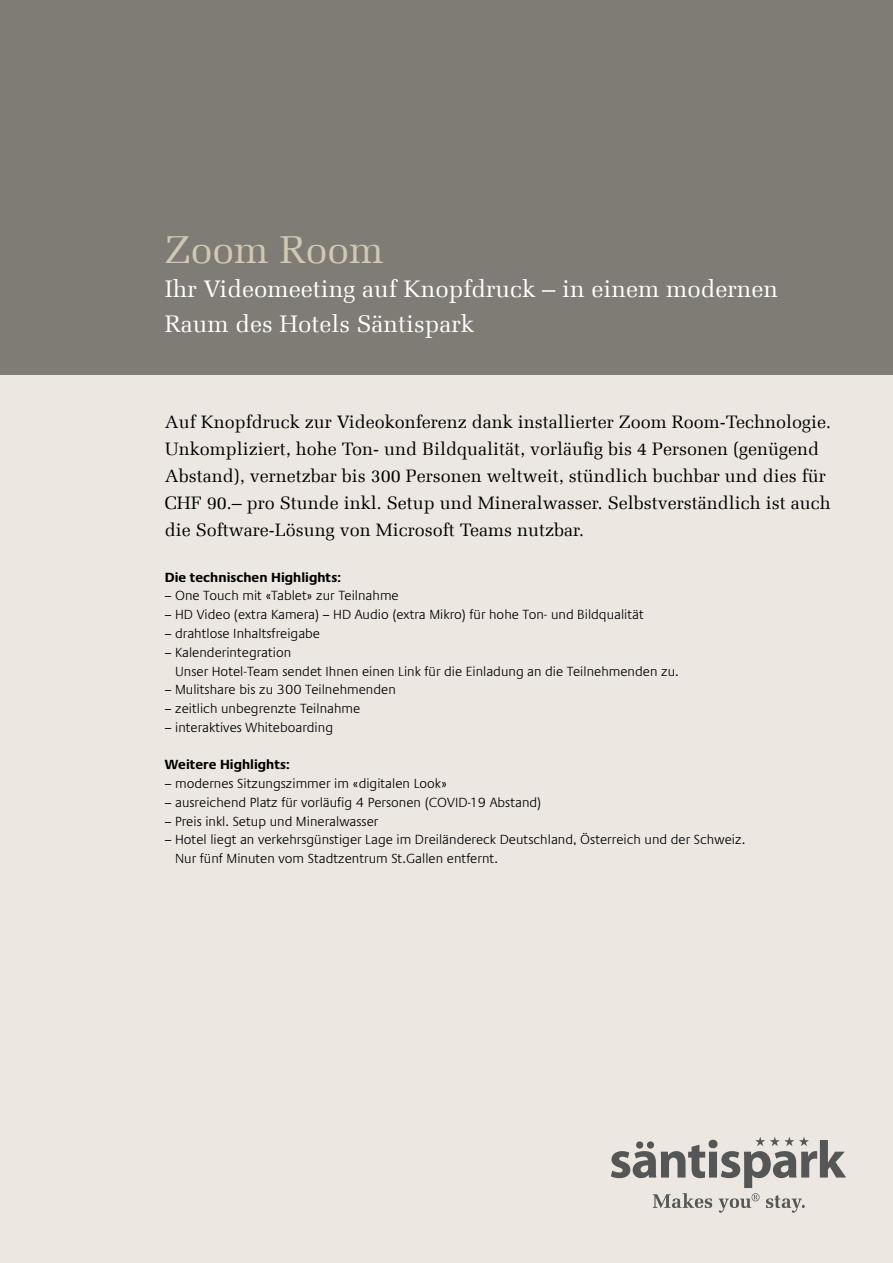
<style>
.page{position:relative;width:893px;height:1263px;background:#fff}
.page>*{position:absolute;margin:0;border:0;box-sizing:border-box;transform-origin:0 0}
.t1{font:39px "Melior Com";color:#d1c8b2}
.t2{font:24px/34.5px "Melior Com";color:#fff}
.t3{font:18px/27px "Melior Com";color:#000}
.t4{font:300 13.5px/18.8px "Praxis LT Pro";color:#000}
.t5{font:700 13.5px "Praxis LT Pro";color:#000}
</style>
<div class="page">
<div style="left:0;top:218px;width:893px;height:1045px;background:#ece8e1"></div>
<div style="left:0;top:0;width:893px;height:374px;background:#7f7c76"></div>
<svg style="left:611px;top:1137px;width:235px;height:76px"></svg>
<h1 class="t1" style="left:165px;top:226px;width:220px">Zoom Room</h1>
<h2 class="t2" style="left:165px;top:272px;width:615px">Ihr Videomeeting auf Knopfdruck – in einem modernen<br>Raum des Hotels Säntispark</h2>
<p class="t3" style="left:165px;top:408px;width:668px">Auf Knopfdruck zur Videokonferenz dank installierter Zoom Room-Technologie.<br>Unkompliziert, hohe Ton- und Bildqualität, vorläufig bis 4 Personen (genügend Abstand), vernetzbar bis 300 Personen weltweit, stündlich buchbar und dies für CHF 90.– pro Stunde inkl. Setup und Mineralwasser. Selbstverständlich ist auch die Software-Lösung von Microsoft Teams nutzbar.</p>
<p class="t5" style="left:165px;top:569px;width:178px">Die technischen Highlights:</p>
<p class="t4" style="left:165px;top:587px;width:235px">– One Touch mit «Tablet» zur Teilnahme</p>
<p class="t4" style="left:165px;top:605px;width:481px">– HD Video (extra Kamera) – HD Audio (extra Mikro) für hohe Ton- und Bildqualität</p>
<p class="t4" style="left:165px;top:624px;width:157px">– drahtlose Inhaltsfreigabe</p>
<p class="t4" style="left:175px;top:643px;width:505px;text-indent:-10px">– Kalenderintegration<br>Unser Hotel-Team sendet Ihnen einen Link für die Einladung an die Teilnehmenden zu.</p>
<p class="t4" style="left:165px;top:680px;width:233px">– Mulitshare bis zu 300 Teilnehmenden</p>
<p class="t4" style="left:165px;top:699px;width:197px">– zeitlich unbegrenzte Teilnahme</p>
<p class="t4" style="left:165px;top:718px;width:170px">– interaktives Whiteboarding</p>
<p class="t5" style="left:165px;top:757px;width:126px">Weitere Highlights:</p>
<p class="t4" style="left:165px;top:774px;width:284px">– modernes Sitzungszimmer im «digitalen Look»</p>
<p class="t4" style="left:165px;top:793px;width:378px">– ausreichend Platz für vorläufig 4 Personen (COVID-19 Abstand)</p>
<p class="t4" style="left:165px;top:812px;width:215px">– Preis inkl. Setup und Mineralwasser</p>
<p class="t4" style="left:175px;top:830px;width:572px;text-indent:-10px">– Hotel liegt an verkehrsgünstiger Lage im Dreiländereck Deutschland, Österreich und der Schweiz.<br>Nur fünf Minuten vom Stadtzentrum St.Gallen entfernt.</p>
</div>
